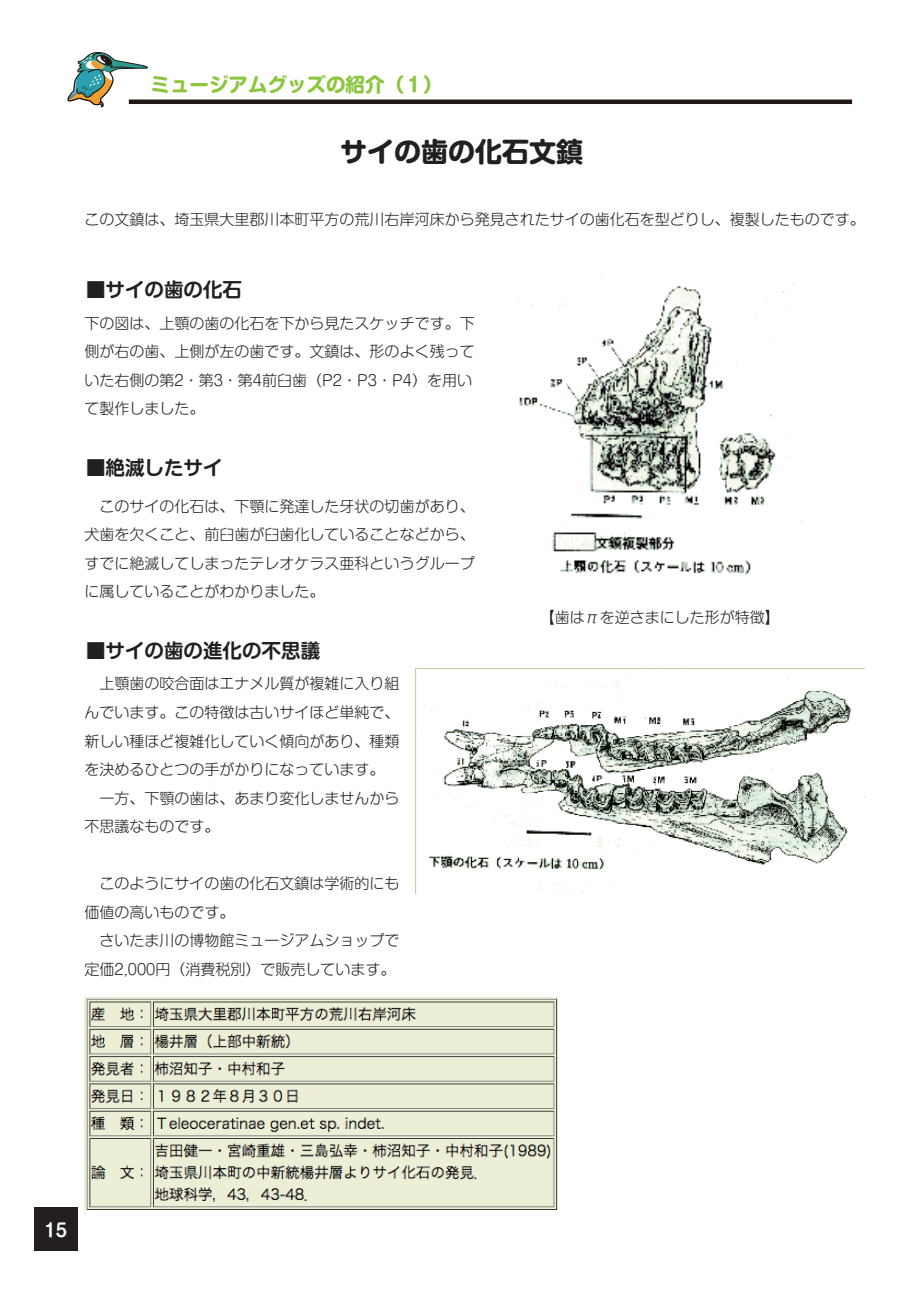
<style>
.page{position:relative;width:919px;height:1289px;background:#fff}
.page>*{position:absolute;margin:0;border:0;box-sizing:border-box;transform-origin:0 0}
.t1{font:700 27px "Shin M Go Pro";color:#231f20}
.t2{font:700 19.5px "Shin M Go Pro De";color:#231f20}
.t3{font:700 19.5px "Shin M Go Pro";color:#8bc63e}
.t4{font:700 18px "Shin M Go Pro De";color:#fff}
.t5{font:300 15px/28.5px "Shin M Go Pro";color:#231f20}
</style>
<div class="page">
<div style="left:34px;top:1207px;width:44px;height:43px;background:#231f20"></div>
<svg style="left:68px;top:52px;width:80px;height:55px"></svg>
<div style="left:129px;top:99px;width:723px;height:5px;background:#211613"></div>
<img style="left:518px;top:277px;width:285px;height:298px">
<img style="left:84px;top:997px;width:473px;height:212px">
<img style="left:415px;top:668px;width:449px;height:225px">
<h2 class="t3" style="left:131px;top:68px;width:314px">　ミュージアムグッズの紹介（１）</h2>
<h1 class="t1" style="left:340px;top:130px;width:244px">サイの歯の化石文鎮</h1>
<p class="t5" style="left:84px;top:203px;width:781px">この文鎮は、埼玉県大里郡川本町平方の荒川右岸河床から発見されたサイの歯化石を型どりし、複製したものです。</p>
<h2 class="t2" style="left:86px;top:274px;width:158px">■サイの歯の化石</h2>
<p class="t5" style="left:84px;top:307px;width:392px">下の図は、上顎の歯の化石を下から見たスケッチです。下側が右の歯、上側が左の歯です。文鎮は、形のよく残っていた右側の第2・第3・第4前臼歯（P2・P3・P4）を用いて製作しました。</p>
<h2 class="t2" style="left:86px;top:451px;width:138px">■絶滅したサイ</h2>
<p class="t5" style="left:84px;top:490px;width:392px;text-align:justify">　このサイの化石は、下顎に発達した牙状の切歯があり、犬歯を欠くこと、前臼歯が臼歯化していることなどから、すでに絶滅してしまったテレオケラス亜科というグループに属していることがわかりました。</p>
<h2 class="t2" style="left:86px;top:634px;width:236px">■サイの歯の進化の不思議</h2>
<p class="t5" style="left:84px;top:667px;width:317px">　上顎歯の咬合面はエナメル質が複雑に入り組んでいます。この特徴は古いサイほど単純で、新しい種ほど複雑化していく傾向があり、種類を決めるひとつの手がかりになっています。　一方、下顎の歯は、あまり変化しませんから不思議なものです。</p>
<p class="t5" style="left:84px;top:867px;width:317px">　このようにサイの歯の化石文鎮は学術的にも価値の高いものです。<br>　さいたま川の博物館ミュージアムショップで定価2,000円（消費税別）で販売しています。</p>
<p class="t5" style="left:539px;top:601px;width:241px">【歯はπを逆さまにした形が特徴】</p>
<p class="t4" style="left:45px;top:1215px;width:24px">15</p>
</div>
